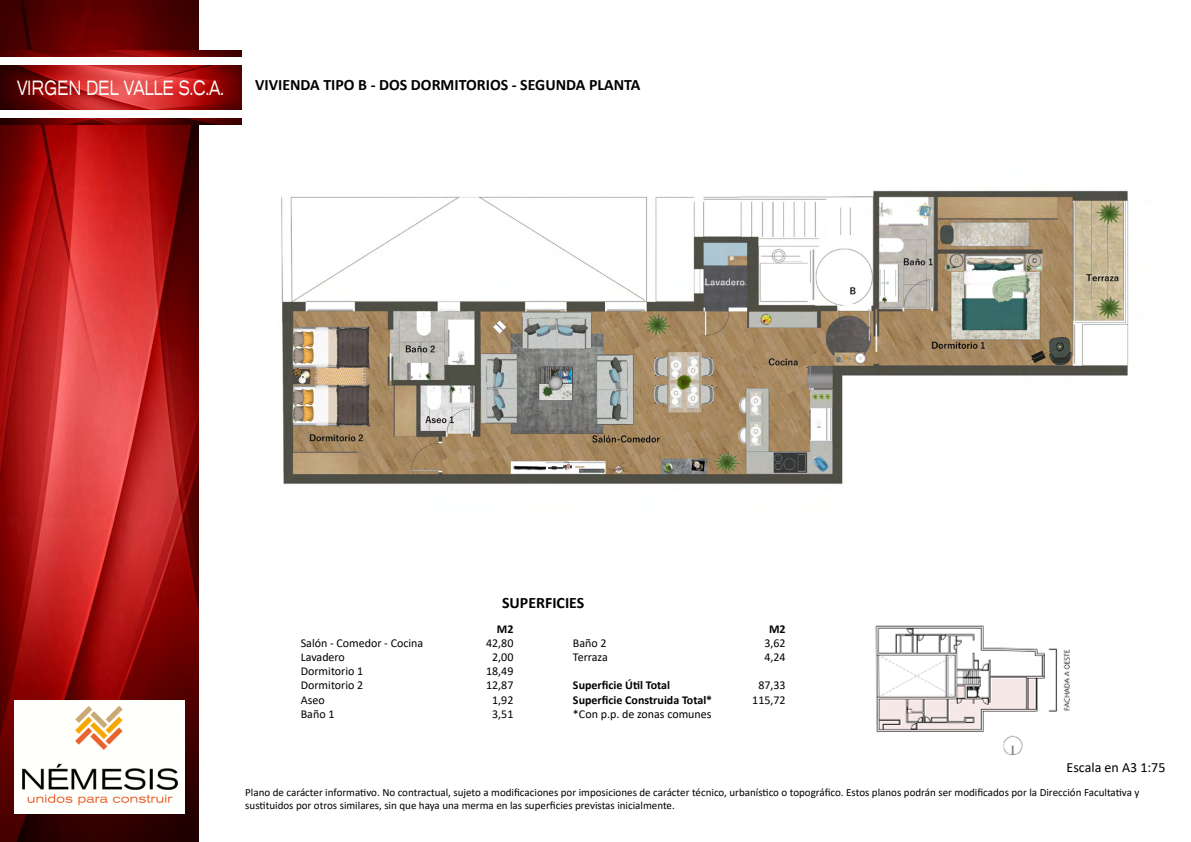
<style>
.page{position:relative;width:1191px;height:842px;background:#fff}
.page>*{position:absolute;margin:0;border:0;box-sizing:border-box;transform-origin:0 0}
.t1{font:expanded 20.4px "Akzidenz Grotesk BE";letter-spacing:.02em;color:#fff;scale:.67 1}
.t2{font:700 15.9px "Calibri";color:#000}
.t3{font:14px "Calibri";color:#000}
.t4{font:12px/14.2px "Calibri";color:#000}
.t5{font:700 12px "Calibri";color:#000}
.t6{font:11px/13.2px "Calibri";color:#000}
</style>
<div class="page">
<img style="left:198px;top:0;width:931px;height:777px">
<img style="left:0;top:0;width:198px;height:842px">
<img style="left:0;top:50px;width:241px;height:75px">
<div style="left:0;top:110px;width:241px;height:8px;background:#fff"></div>
<div style="left:0;top:57px;width:241px;height:8px;background:#fff"></div>
<img style="left:14px;top:700px;width:170px;height:114px">
<img style="left:848px;top:604px;width:240px;height:163px">
<h1 class="t1" style="left:17px;top:76px;width:310px">VIRGEN DEL VALLE S.C.A.</h1>
<h2 class="t2" style="left:255px;top:73px;width:387px">VIVIENDA TIPO B - DOS DORMITORIOS - SEGUNDA PLANTA</h2>
<h2 class="t2" style="left:502px;top:592px;width:84px">SUPERFICIES</h2>
<p class="t5" style="left:497px;top:620px;width:18px">M2</p>
<p class="t5" style="left:769px;top:620px;width:18px">M2</p>
<p class="t4" style="left:301px;top:635px;width:124px">Salón - Comedor - Cocina<br>Lavadero<br>Dormitorio 1<br>Dormitorio 2<br>Aseo<br>Baño 1</p>
<p class="t4" style="left:486px;top:635px;width:29px">42,80</p>
<p class="t4" style="left:573px;top:635px;width:35px">Baño 2</p>
<p class="t4" style="left:764px;top:635px;width:23px">3,62</p>
<p class="t4" style="left:573px;top:650px;width:36px">Terraza</p>
<p class="t4" style="left:764px;top:650px;width:23px">4,24</p>
<p class="t5" style="left:573px;top:677px;width:99px">Superficie Útil Total</p>
<p class="t4" style="left:758px;top:678px;width:29px">87,33</p>
<p class="t5" style="left:573px;top:691px;width:141px">Superficie Construida Total*</p>
<p class="t4" style="left:752px;top:692px;width:35px">115,72</p>
<p class="t4" style="left:573px;top:706px;width:140px">*Con p.p. de zonas comunes</p>
<p class="t4" style="left:486px;top:650px;width:29px;text-align:center">2,00<br>18,49<br>12,87<br>1,92<br>3,51</p>
<p class="t3" style="left:1066px;top:758px;width:100px">Escala en A3 1:75</p>
<p class="t6" style="left:245px;top:785px;width:895px">Plano de carácter informativo. No contractual, sujeto a modificaciones por imposiciones de carácter técnico, urbanístico o topográfico. Estos planos podrán ser modificados por la Dirección Facultativa y sustituidos por otros similares, sin que haya una merma en las superficies previstas inicialmente.</p>
</div>
